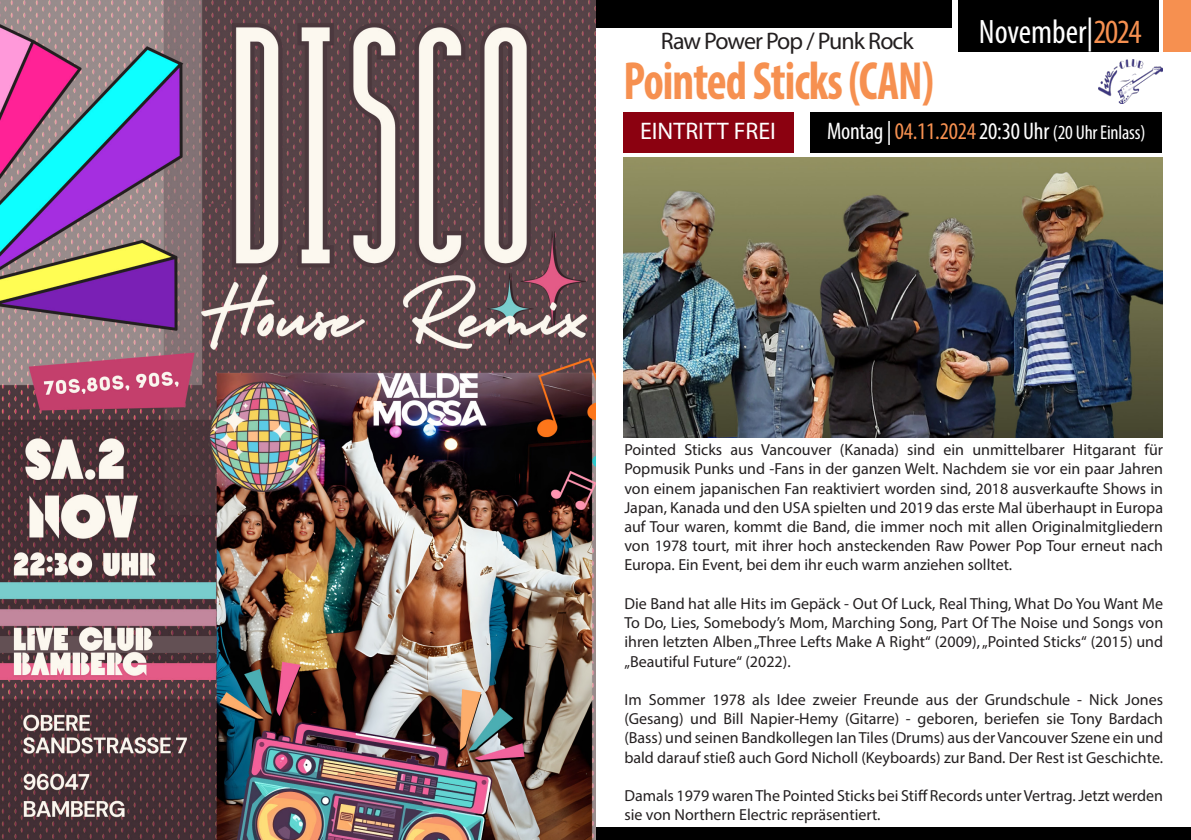
<style>
.page{position:relative;width:1191px;height:840px;background:#fff}
.page>*{position:absolute;margin:0;border:0;box-sizing:border-box;transform-origin:0 0}
.t1{font:700 condensed 54px "Myriad Pro";letter-spacing:-.02em;color:#f69050;scale:.88 1}
.t2{font:condensed 34px "Myriad Pro";letter-spacing:-.005em;color:#fff}
.t3{font:condensed 24px "Myriad Pro";letter-spacing:-.01em;color:#fff}
.t4{font:24px "Myriad Pro";letter-spacing:-.04em;color:#231f20}
.t5{font:24px "Myriad Pro";color:#fff}
.t6{font:16px/19.2px "Myriad Pro";color:#231f20;text-align:justify}
.s1{color:#f69050}
.s2{font-size:20px}
</style>
<div class="page">
<div style="left:595px;top:0;width:356px;height:27px;background:#000"></div>
<div style="left:958px;top:0;width:200px;height:51px;background:#000"></div>
<div style="left:1163px;top:0;width:28px;height:51px;background:#f69050"></div>
<div style="left:0;top:827px;width:1191px;height:12px;background:#000"></div>
<img style="left:0;top:0;width:595px;height:839px">
<img style="left:1099px;top:59px;width:63px;height:44px">
<div style="left:810px;top:112px;width:351px;height:40px;background:#000"></div>
<div style="left:623px;top:112px;width:170px;height:40px;background:#8b0110"></div>
<img style="left:623px;top:157px;width:539px;height:280px">
<h3 class="t4" style="left:661px;top:26px;width:254px">Raw Power Pop / Punk Rock</h3>
<h2 class="t2" style="left:979px;top:11px;width:164px">November|<span class="s1">2024</span></h2>
<h1 class="t1" style="left:623px;top:47px;width:354px">Pointed Sticks (CAN)</h1>
<h3 class="t5" style="left:640px;top:116px;width:137px">EINTRITT FREI</h3>
<h3 class="t3" style="left:827px;top:117px;width:320px">Montag|<span class="s1">04.11.2024</span>20:30 Uhr <span class="s2">(20 Uhr Einlass)</span></h3>
<p class="t6" style="left:624px;top:439px;width:540px">Pointed Sticks aus Vancouver (Kanada) sind ein unmittelbarer Hitgarant für Popmusik Punks und -Fans in der ganzen Welt. Nachdem sie vor ein paar Jahren von einem japanischen Fan reaktiviert worden sind, 2018 ausverkaufte Shows in Japan, Kanada und den USA spielten und 2019 das erste Mal überhaupt in Europa auf Tour waren, kommt die Band, die immer noch mit allen Originalmitgliedern von 1978 tourt, mit ihrer hoch ansteckenden Raw Power Pop Tour erneut nach Europa. Ein Event, bei dem ihr euch warm anziehen solltet.</p>
<p class="t6" style="left:624px;top:593px;width:540px">Die Band hat alle Hits im Gepäck - Out Of Luck, Real Thing, What Do You Want Me To Do, Lies, Somebody’s Mom, Marching Song, Part Of The Noise und Songs von ihren letzten Alben „Three Lefts Make A Right“ (2009), „Pointed Sticks“ (2015) und „Beautiful Future“ (2022).</p>
<p class="t6" style="left:624px;top:689px;width:540px">Im Sommer 1978 als Idee zweier Freunde aus der Grundschule - Nick Jones (Gesang) und Bill Napier-Hemy (Gitarre) - geboren, beriefen sie Tony Bardach (Bass) und seinen Bandkollegen Ian Tiles (Drums) aus der Vancouver Szene ein und bald darauf stieß auch Gord Nicholl (Keyboards) zur Band. Der Rest ist Geschichte.</p>
<p class="t6" style="left:624px;top:785px;width:540px">Damals 1979 waren The Pointed Sticks bei Stiff Records unter Vertrag. Jetzt werden sie von Northern Electric repräsentiert.</p>
</div>
